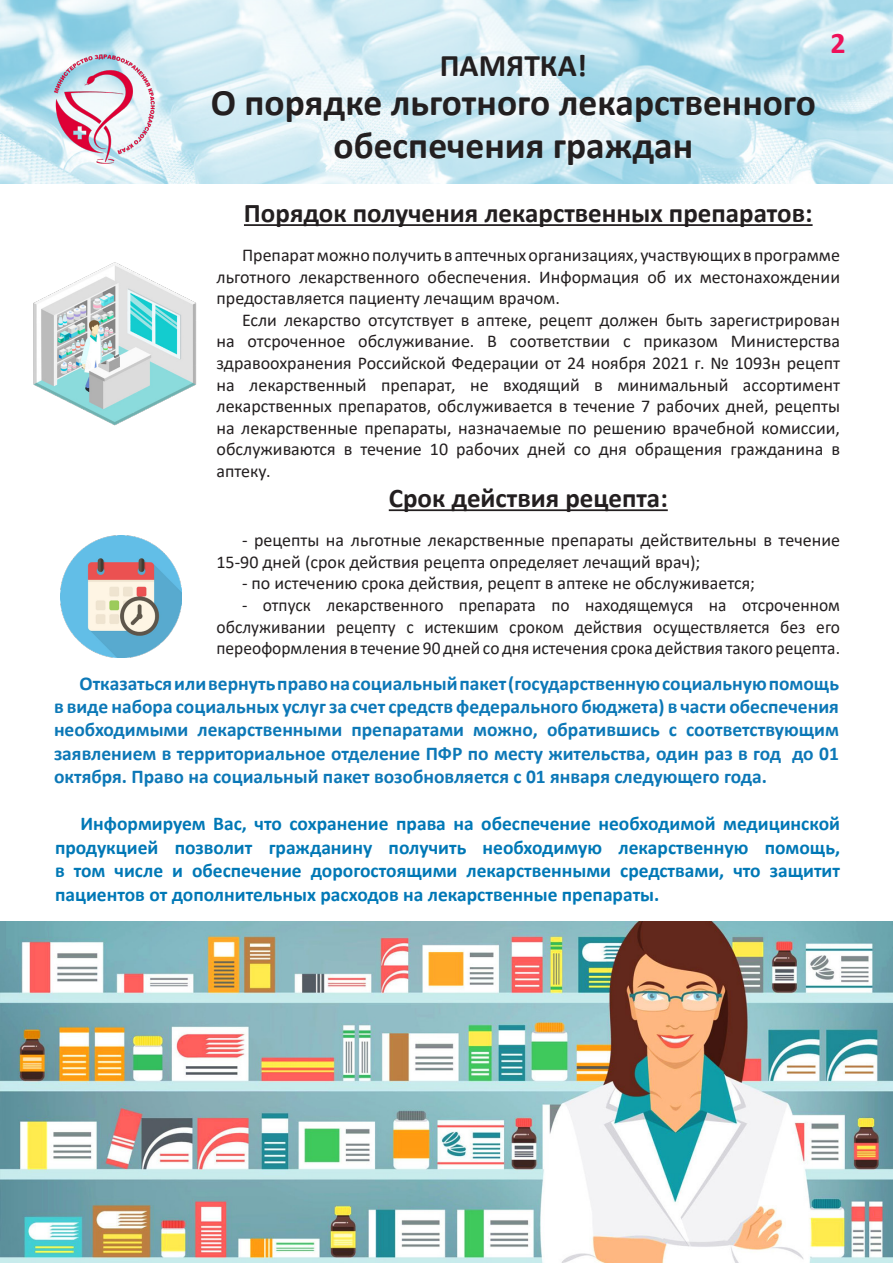
<style>
.page{position:relative;width:893px;height:1263px;background:#fff}
.page>*{position:absolute;margin:0;border:0;box-sizing:border-box;transform-origin:0 0}
.t1{font:700 37.5px/43.2px "Calibri";color:#231f20;text-align:center}
.t2{font:700 31.5px "Calibri";color:#231f20}
.t3{font:700 30px "Calibri";color:#ee1059}
.t4{font:700 27px "Calibri";color:#231f20}
.t5{font:700 19.5px/23.4px "Calibri";color:#0c78b7;text-align:justify}
.t6{font:700 19.5px/23.4px "Calibri";color:#0078b6;text-align:justify}
.t7{font:18px/21.6px "Calibri";color:#231f20;text-align:justify}
</style>
<div class="page">
<img style="left:0;top:0;width:893px;height:184px">
<hr style="left:244px;top:224px;width:569px;height:2px;background:#231f20">
<hr style="left:389px;top:509px;width:279px;height:2px;background:#231f20">
<img style="left:33px;top:262px;width:164px;height:164px">
<img style="left:60px;top:536px;width:122px;height:121px">
<img style="left:46px;top:54px;width:114px;height:110px">
<img style="left:0;top:921px;width:893px;height:342px">
<p class="t2" style="left:440px;top:43px;width:149px">ПАМЯТКА!</p>
<p class="t1" style="left:211px;top:80px;width:607px">О порядке льготного лекарственного обеспечения граждан</p>
<p class="t4" style="left:244px;top:194px;width:570px">Порядок получения лекарственных препаратов:</p>
<p class="t3" style="left:831px;top:22px;width:17px">2</p>
<p class="t7" style="left:216px;top:244px;width:625px;text-indent:26px">Препарат можно получить в аптечных организациях, участвующих в программе льготного лекарственного обеспечения. Информация об их местонахождении предоставляется пациенту лечащим врачом.</p>
<p class="t7" style="left:216px;top:309px;width:625px;text-indent:26px">Если лекарство отсутствует в аптеке, рецепт должен быть зарегистрирован на отсроченное обслуживание. В соответствии с приказом Министерства здравоохранения Российской Федерации от 24 ноября 2021 г. № 1093н рецепт на лекарственный препарат, не входящий в минимальный ассортимент лекарственных препаратов, обслуживается в течение 7 рабочих дней, рецепты на лекарственные препараты, назначаемые по решению врачебной комиссии, обслуживаются в течение 10 рабочих дней со дня обращения гражданина в аптеку.</p>
<p class="t4" style="left:389px;top:479px;width:280px">Срок действия рецепта:</p>
<p class="t7" style="left:216px;top:529px;width:625px;text-indent:26px">- рецепты на льготные лекарственные препараты действительны в течение<br>15-90 дней (срок действия рецепта определяет лечащий врач);</p>
<p class="t7" style="left:242px;top:572px;width:515px">- по истечению срока действия, рецепт в аптеке не обслуживается;</p>
<p class="t7" style="left:216px;top:594px;width:625px;text-indent:26px">- отпуск лекарственного препарата по находящемуся на отсроченном обслуживании рецепту с истекшим сроком действия осуществляется без его переоформления в течение 90 дней со дня истечения срока действия такого рецепта.</p>
<p class="t5" style="left:54px;top:671px;width:786px;text-indent:26px">Отказаться или вернуть право на социальный пакет (государственную социальную помощь в виде набора социальных услуг за счет средств федерального бюджета) в части обеспечения необходимыми лекарственными препаратами можно, обратившись с соответствующим заявлением в территориальное отделение ПФР по месту жительства, один раз в год до 01 октября. Право на социальный пакет возобновляется с 01 января следующего года.</p>
<p class="t6" style="left:55px;top:812px;width:786px;text-indent:26px">Информируем Вас, что сохранение права на обеспечение необходимой медицинской продукцией позволит гражданину получить необходимую лекарственную помощь, в том числе и обеспечение дорогостоящими лекарственными средствами, что защитит пациентов от дополнительных расходов на лекарственные препараты.</p>
</div>
